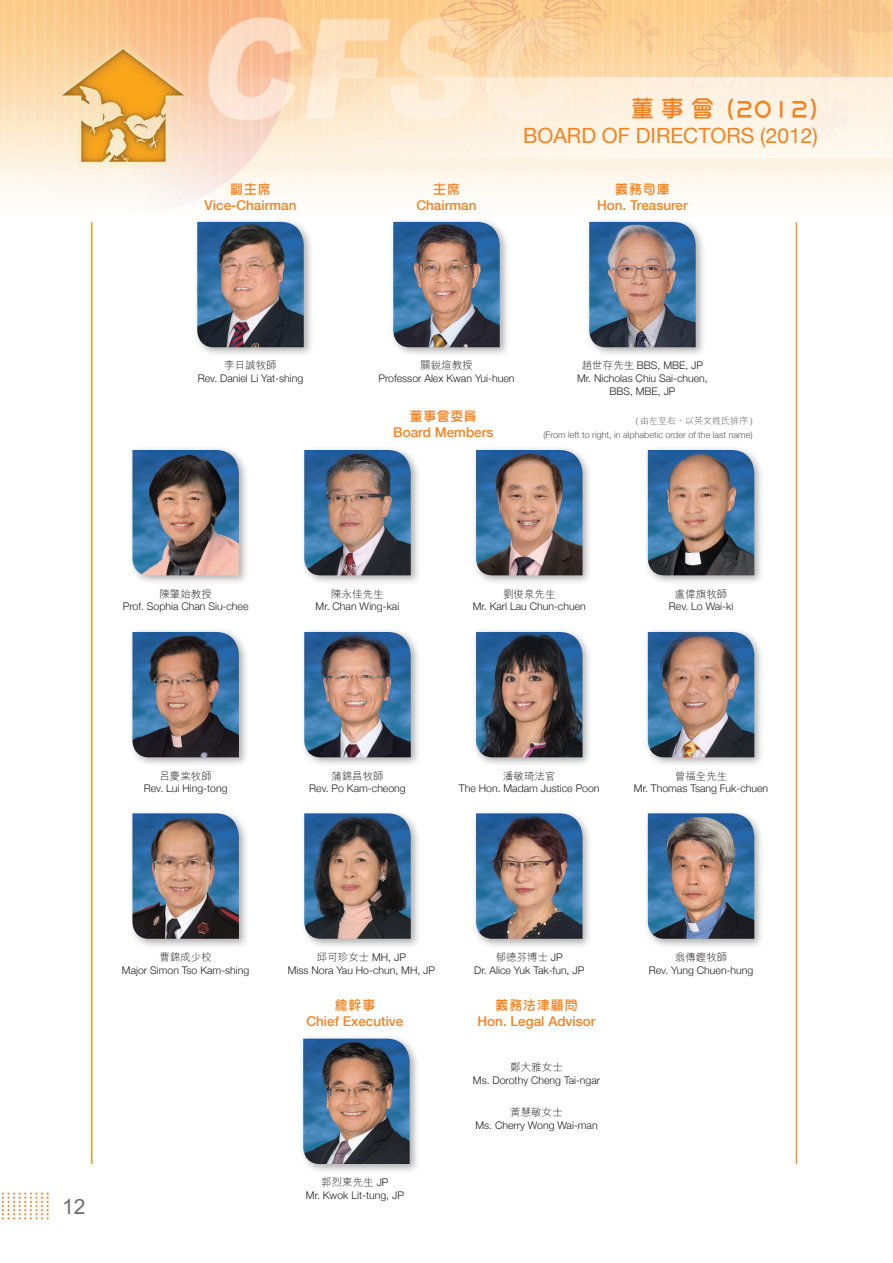
<style>
.page{position:relative;width:893px;height:1263px;background:#fff}
.page>*{position:absolute;margin:0;border:0;box-sizing:border-box;transform-origin:0 0}
.head_title{font:27px "DF Hua Zong Std W5";color:#f58220}
.eng_head_title{font:21px "Helvetica Neue";color:#f58220}
.chin_body_text_2{font:500 21px "M Hei HK";color:#6c6d70}
.chin_body_title{font:500 13.5px "Helvetica Neue";color:#f58220}
.chin_body_title-2{font:13.5px "DF Hua Zong Std W5";letter-spacing:.025em;color:#f58220}
.t1{font:300 10.5px/12.6px "Helvetica Neue";color:#231f20;text-align:center}
.t2{font:300 10.5px "M Hei HK";color:#231f20}
.t3{font:300 9px "Helvetica Neue";color:#57585a}
.t4{font:300 9px "M Hei HK";color:#57585a}
.s1{font-size:24px}
.s2{font-family:"M Hei HK"}
.s3{font-family:"Helvetica Neue"}
</style>
<div class="page">
<img style="left:0;top:0;width:893px;height:1220px">
<svg style="left:0;top:77px;width:893px;height:81px;background:#fae6cb"></svg>
<div style="left:585px;top:218px;width:121px;height:139px;background:#231f20;opacity:.35"></div>
<img style="left:589px;top:222px;width:107px;height:125px">
<div style="left:389px;top:218px;width:121px;height:139px;background:#231f20;opacity:.35"></div>
<img style="left:393px;top:222px;width:107px;height:125px">
<div style="left:193px;top:218px;width:121px;height:139px;background:#231f20;opacity:.35"></div>
<img style="left:197px;top:222px;width:107px;height:125px">
<div style="left:129px;top:446px;width:120px;height:139px;background:#231f20;opacity:.35"></div>
<img style="left:132px;top:450px;width:107px;height:125px">
<div style="left:129px;top:628px;width:120px;height:139px;background:#231f20;opacity:.35"></div>
<img style="left:132px;top:632px;width:107px;height:125px">
<div style="left:129px;top:809px;width:120px;height:140px;background:#231f20;opacity:.35"></div>
<img style="left:132px;top:813px;width:107px;height:126px">
<div style="left:300px;top:446px;width:121px;height:139px;background:#231f20;opacity:.35"></div>
<img style="left:304px;top:450px;width:107px;height:125px">
<div style="left:300px;top:628px;width:121px;height:139px;background:#231f20;opacity:.35"></div>
<img style="left:304px;top:632px;width:107px;height:125px">
<div style="left:300px;top:809px;width:121px;height:140px;background:#231f20;opacity:.35"></div>
<img style="left:304px;top:813px;width:107px;height:126px">
<div style="left:299px;top:1035px;width:121px;height:139px;background:#231f20;opacity:.35"></div>
<img style="left:303px;top:1038px;width:107px;height:126px">
<div style="left:472px;top:446px;width:121px;height:139px;background:#231f20;opacity:.35"></div>
<img style="left:476px;top:450px;width:106px;height:125px">
<div style="left:472px;top:628px;width:121px;height:139px;background:#231f20;opacity:.35"></div>
<img style="left:476px;top:632px;width:106px;height:125px">
<div style="left:472px;top:809px;width:121px;height:140px;background:#231f20;opacity:.35"></div>
<img style="left:476px;top:813px;width:106px;height:126px">
<div style="left:644px;top:446px;width:120px;height:139px;background:#231f20;opacity:.35"></div>
<img style="left:648px;top:450px;width:106px;height:125px">
<div style="left:644px;top:628px;width:120px;height:139px;background:#231f20;opacity:.35"></div>
<img style="left:648px;top:632px;width:106px;height:125px">
<div style="left:644px;top:809px;width:120px;height:140px;background:#231f20;opacity:.35"></div>
<img style="left:648px;top:813px;width:106px;height:126px">
<hr style="left:91px;top:222px;width:2px;height:942px;background:#f7931d">
<hr style="left:796px;top:222px;width:1px;height:942px;background:#f7931d">
<p class="chin_body_title-2" style="left:230px;top:182px;width:43px">副主席</p>
<p class="chin_body_title" style="left:205px;top:197px;width:93px">Vice-Chairman</p>
<p class="chin_body_title-2" style="left:433px;top:182px;width:29px">主席</p>
<p class="chin_body_title" style="left:416px;top:197px;width:62px">Chairman</p>
<p class="head_title" style="left:630px;top:94px;width:189px"><span class="s1">董事會</span> (2012)</p>
<p class="eng_head_title" style="left:523px;top:123px;width:296px">BOARD OF DIRECTORS (2012)</p>
<p class="chin_body_title-2" style="left:615px;top:182px;width:57px">義務司庫</p>
<p class="chin_body_title" style="left:597px;top:197px;width:92px">Hon. Treasurer</p>
<p class="t2" style="left:224px;top:358px;width:54px">李日誠牧師</p>
<p class="t1" style="left:198px;top:372px;width:107px">Rev. Daniel Li Yat-shing</p>
<p class="t2" style="left:420px;top:358px;width:54px">關銳煊教授</p>
<p class="t1" style="left:378px;top:372px;width:137px">Professor Alex Kwan Yui-huen</p>
<p class="chin_body_title-2" style="left:410px;top:409px;width:69px">董事會委員</p>
<p class="chin_body_title" style="left:393px;top:424px;width:102px">Board Members</p>
<p class="t1" style="left:582px;top:359px;width:123px"><span class="s2">趙世存先生</span> BBS, MBE, JP</p>
<p class="t1" style="left:577px;top:372px;width:132px">Mr. Nicholas Chiu Sai-chuen,<br>BBS, MBE, JP</p>
<p class="t4" style="left:636px;top:414px;width:118px"><span class="s3">(</span> 由左至右，以英文姓氏排序 <span class="s3">)</span></p>
<p class="t3" style="left:543px;top:429px;width:211px">(From left to right, in alphabetic order of the last name)</p>
<p class="t2" style="left:159px;top:586px;width:54px">陳肇始教授</p>
<p class="t1" style="left:123px;top:600px;width:127px">Prof. Sophia Chan Siu-chee</p>
<p class="t2" style="left:331px;top:586px;width:54px">陳永佳先生</p>
<p class="t1" style="left:316px;top:600px;width:85px">Mr. Chan Wing-kai</p>
<p class="t2" style="left:503px;top:586px;width:54px">劉俊泉先生</p>
<p class="t1" style="left:473px;top:600px;width:115px">Mr. Karl Lau Chun-chuen</p>
<p class="t2" style="left:675px;top:586px;width:54px">盧偉旗牧師</p>
<p class="t1" style="left:669px;top:600px;width:66px">Rev. Lo Wai-ki</p>
<p class="t2" style="left:159px;top:768px;width:54px">呂慶棠牧師</p>
<p class="t1" style="left:144px;top:782px;width:85px">Rev. Lui Hing-tong</p>
<p class="t2" style="left:331px;top:768px;width:54px">蒲錦昌牧師</p>
<p class="t1" style="left:309px;top:782px;width:98px">Rev. Po Kam-cheong</p>
<p class="t2" style="left:503px;top:768px;width:54px">潘敏琦法官</p>
<p class="t1" style="left:459px;top:782px;width:142px">The Hon. Madam Justice Poon</p>
<p class="t2" style="left:675px;top:768px;width:54px">曾福全先生</p>
<p class="t1" style="left:634px;top:782px;width:136px">Mr. Thomas Tsang Fuk-chuen</p>
<p class="t2" style="left:159px;top:950px;width:54px">曹錦成少校</p>
<p class="t1" style="left:122px;top:963px;width:129px">Major Simon Tso Kam-shing</p>
<p class="chin_body_text_2" style="left:62px;top:1191px;width:25px">12</p>
<p class="t2" style="left:317px;top:950px;width:90px">邱可珍女士 <span class="s3">MH, JP</span></p>
<p class="t1" style="left:288px;top:963px;width:149px">Miss Nora Yau Ho-chun, MH, JP</p>
<p class="chin_body_title-2" style="left:334px;top:998px;width:43px">總幹事</p>
<p class="chin_body_title" style="left:306px;top:1013px;width:99px">Chief Executive</p>
<p class="t2" style="left:321px;top:1175px;width:69px">郭烈東先生 <span class="s3">JP</span></p>
<p class="t1" style="left:306px;top:1188px;width:100px">Mr. Kwok Lit-tung, JP</p>
<p class="t2" style="left:496px;top:950px;width:68px">郁德芬博士 <span class="s3">JP</span></p>
<p class="t1" style="left:474px;top:963px;width:112px">Dr. Alice Yuk Tak-fun, JP</p>
<p class="chin_body_title-2" style="left:495px;top:998px;width:84px">義務法津顧問</p>
<p class="chin_body_title" style="left:478px;top:1013px;width:120px">Hon. Legal Advisor</p>
<p class="t2" style="left:510px;top:1060px;width:54px">鄭大雅女士</p>
<p class="t1" style="left:473px;top:1074px;width:129px">Ms. Dorothy Cheng Tai-ngar</p>
<p class="t2" style="left:510px;top:1105px;width:54px">黃慧敏女士</p>
<p class="t1" style="left:475px;top:1118px;width:124px">Ms. Cherry Wong Wai-man</p>
<p class="t2" style="left:675px;top:950px;width:54px">翁傳鏗牧師</p>
<p class="t1" style="left:649px;top:963px;width:106px">Rev. Yung Chuen-hung</p>
</div>
